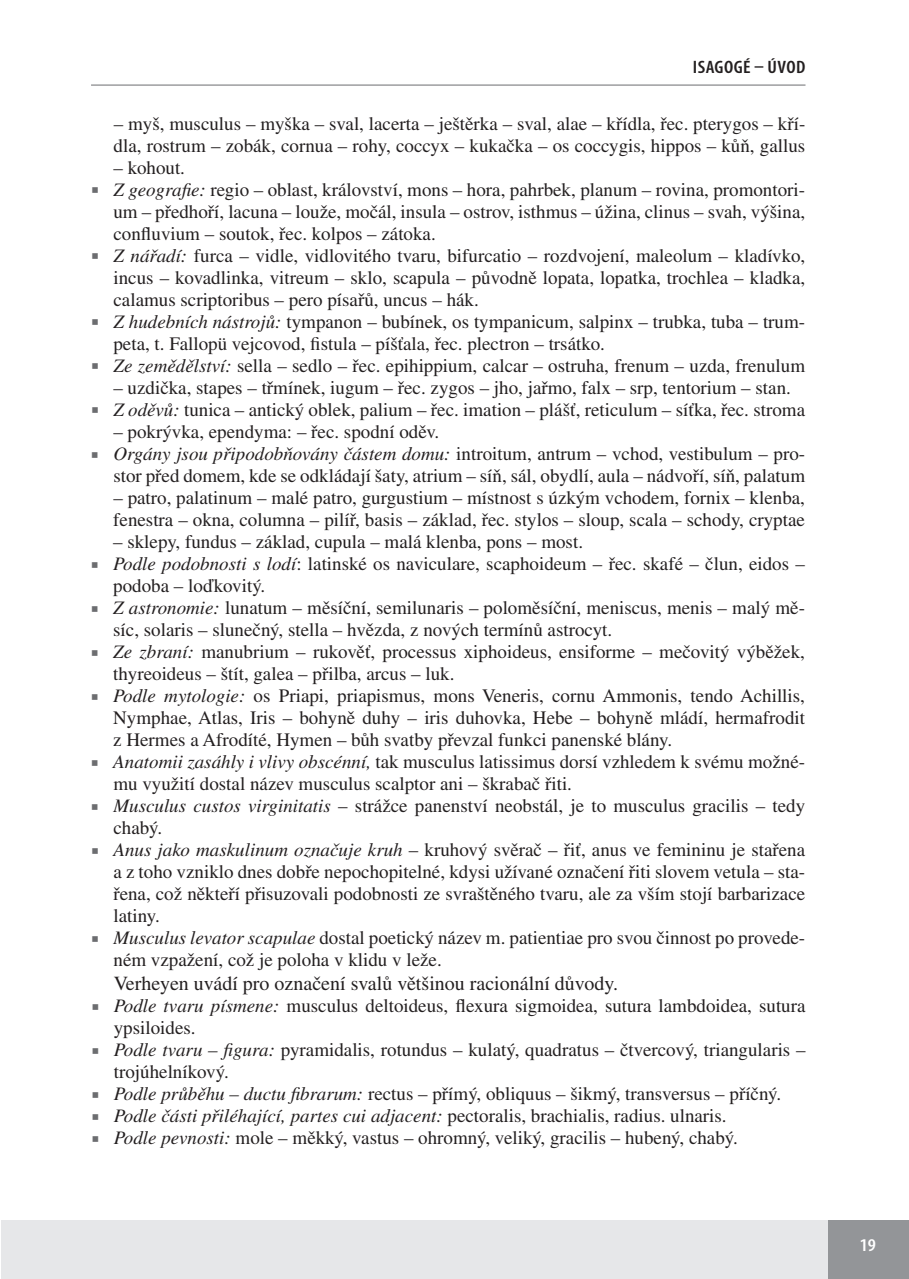
<style>
.page{position:relative;width:909px;height:1279px;background:#fff}
.page>*{position:absolute;margin:0;border:0;box-sizing:border-box;transform-origin:0 0}
.t1{font:20px "Times CE";color:#231f20}
.t2{font:19px/22px "Times CE";color:#231f20}
.t3{font:600 condensed 18px "Myriad Pro";letter-spacing:.02em;color:#231f20;scale:1.1 1}
.t4{font:600 condensed 18px "Myriad Pro";color:#fff;scale:1.1 1}
.s1{font-style:italic}
</style>
<div class="page">
<hr style="left:91px;top:85px;width:714px;height:1px;background:#6c6d70">
<div style="left:1px;top:1220px;width:908px;height:58px;background:#e6e7e9"></div>
<div style="left:828px;top:1220px;width:81px;height:58px;background:#939598"></div>
<p class="t3" style="left:693px;top:57px;width:102px">ISAGOGÉ – ÚVOD</p>
<p class="t2" style="left:114px;top:112px;width:693px">– myš, musculus – myška – sval, lacerta – ještěrka – sval, alae – křídla, řec. pterygos – kří&shy;dla, rostrum – zobák, cornua – rohy, coccyx – kukačka – os coccygis, hippos – kůň, gallus</p>
<p class="t2" style="left:113px;top:156px;width:693px">– kohout.<br><span class="s1">Z geografie:</span> regio – oblast, království, mons – hora, pahrbek, planum – rovina, promontori&shy;um – předhoří, lacuna – louže, močál, insula – ostrov, isthmus – úžina, clinus – svah, výšina, confluvium – soutok, řec. kolpos – zátoka.<br><span class="s1">Z nářadí:</span> furca – vidle, vidlovitého tvaru, bifurcatio – rozdvojení, maleolum – kladívko, incus – kovadlinka, vitreum – sklo, scapula – původně lopata, lopatka, trochlea – kladka, calamus scriptoribus – pero písařů, uncus – hák.<br><span class="s1">Z hudebních nástrojů:</span> tympanon – bubínek, os tympanicum, salpinx – trubka, tuba – trum&shy;peta, t. Fallopü vejcovod, fistula – píšťala, řec. plectron – trsátko.<br><span class="s1">Ze zemědělství:</span> sella – sedlo – řec. epihippium, calcar – ostruha, frenum – uzda, frenulum</p>
<p class="t2" style="left:113px;top:376px;width:693px">– uzdička, stapes – třmínek, iugum – řec. zygos – jho, jařmo, falx – srp, tentorium – stan.<br><span class="s1">Z oděvů:</span> tunica – antický oblek, palium – řec. imation – plášť, reticulum – síťka, řec. stroma</p>
<p class="t2" style="left:113px;top:420px;width:693px">– pokrývka, ependyma: – řec. spodní oděv.<br><span class="s1">Orgány jsou připodobňovány částem domu:</span> introitum, antrum – vchod, vestibulum – pro&shy;stor před domem, kde se odkládají šaty, atrium – síň, sál, obydlí, aula – nádvoří, síň, palatum</p>
<p class="t2" style="left:113px;top:486px;width:693px">– patro, palatinum – malé patro, gurgustium – místnost s úzkým vchodem, fornix – klenba, fenestra – okna, columna – pilíř, basis – základ, řec. stylos – sloup, scala – schody, cryptae</p>
<p class="t2" style="left:113px;top:530px;width:693px">– sklepy, fundus – základ, cupula – malá klenba, pons – most.<br><span class="s1">Podle podobnosti s lodí</span>: latinské os naviculare, scaphoideum – řec. skafé – člun, eidos – podoba – loďkovitý.<br><span class="s1">Z astronomie:</span> lunatum – měsíční, semilunaris – poloměsíční, meniscus, menis – malý mě&shy;síc, solaris – slunečný, stella – hvězda, z nových termínů astrocyt.<br><span class="s1">Ze zbraní:</span> manubrium – rukověť, processus xiphoideus, ensiforme – mečovitý výběžek, thyreoideus – štít, galea – přilba, arcus – luk.<br><span class="s1">Podle mytologie:</span> os Priapi, priapismus, mons Veneris, cornu Ammonis, tendo Achillis, Nymphae, Atlas, Iris – bohyně duhy – iris duhovka, Hebe – bohyně mládí, hermafrodit z Hermes a Afrodíté, Hymen – bůh svatby převzal funkci panenské blány.<br><span class="s1">Anatomii zasáhly i vlivy obscénní,</span> tak musculus latissimus dorsí vzhledem k svému možné&shy;mu využití dostal název musculus scalptor ani – škrabač řiti.<br><span class="s1">Musculus custos virginitatis</span> – strážce panenství neobstál, je to musculus gracilis – tedy chabý.<br><span class="s1">Anus jako maskulinum označuje kruh</span> – kruhový svěrač – řiť, anus ve femininu je stařena a z toho vzniklo dnes dobře nepochopitelné, kdysi užívané označení řiti slovem vetula – sta&shy;řena, což někteří přisuzovali podobnosti ze svraštěného tvaru, ale za vším stojí barbarizace latiny.<br><span class="s1">Musculus levator scapulae</span> dostal poetický název m. patientiae pro svou činnost po provede&shy;ném vzpažení, což je poloha v klidu v leže.</p>
<p class="t1" style="left:114px;top:971px;width:506px">Verheyen uvádí pro označení svalů většinou racionální důvody.</p>
<p class="t2" style="left:114px;top:994px;width:693px"><span class="s1">Podle tvaru písmene:</span> musculus deltoideus, flexura sigmoidea, sutura lambdoidea, sutura ypsiloides.<br><span class="s1">Podle tvaru – figura:</span> pyramidalis, rotundus – kulatý, quadratus – čtvercový, triangularis – trojúhelníkový.<br><span class="s1">Podle průběhu – ductu fibrarum:</span> rectus – přímý, obliquus – šikmý, transversus – příčný.<br><span class="s1">Podle části přiléhající, partes cui adjacent:</span> pectoralis, brachialis, radius. ulnaris.<br><span class="s1">Podle pevnosti:</span> mole – měkký, vastus – ohromný, veliký, gracilis – hubený, chabý.</p>
<p class="t4" style="left:860px;top:1235px;width:16px">19</p>
</div>
